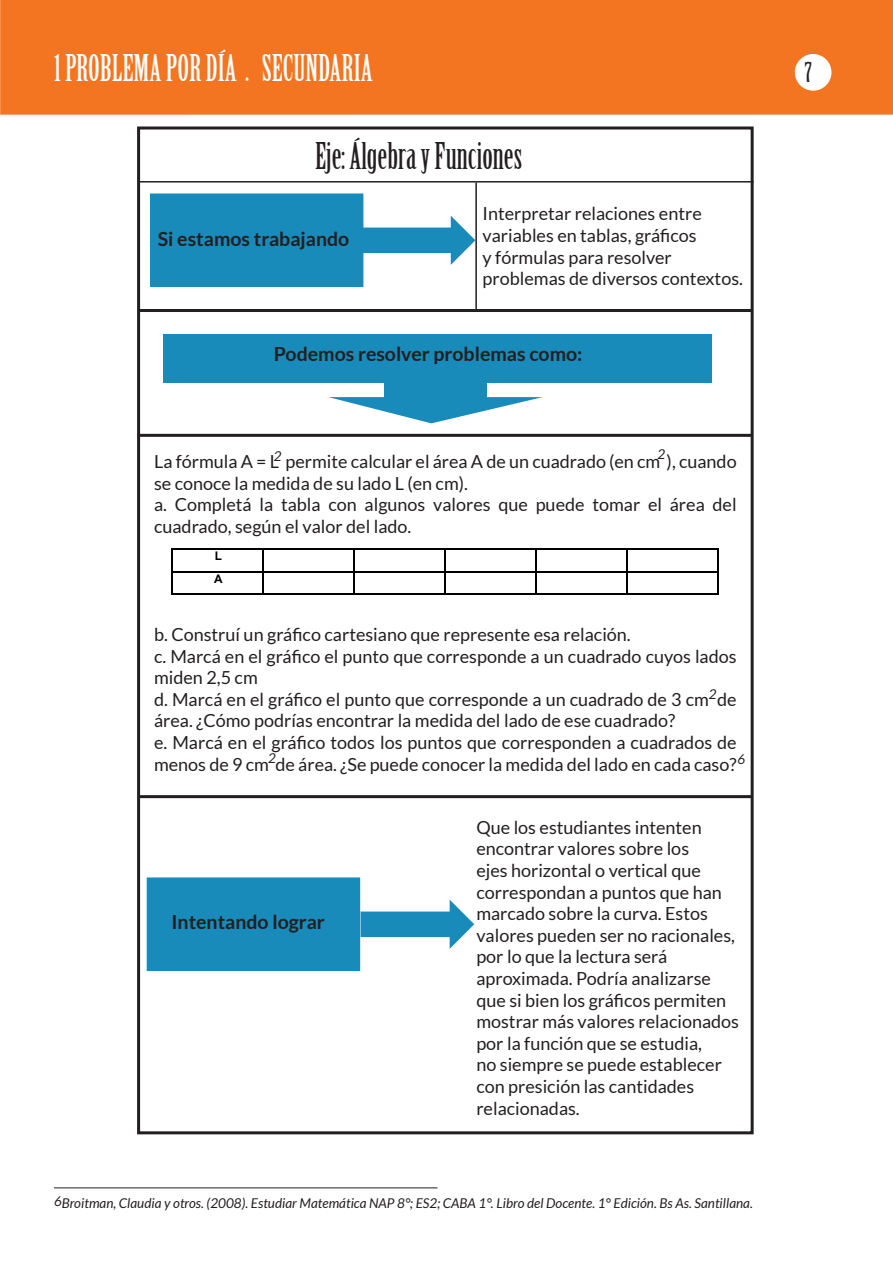
<style>
.page{position:relative;width:893px;height:1263px;background:#fff}
.page>*{position:absolute;margin:0;border:0;box-sizing:border-box;transform-origin:0 0}
.t1{font:36px "Birch Std";color:#fff}
.t2{font:36px "Birch Std";color:#231f20}
.t3{font:27px "Birch Std";color:#231f20}
.t4{font:700 19.5px "Lato";color:#231f20}
.t5{font:18px/21.6px "Lato";color:#231f20}
.t6{font:italic 13.5px "Lato";color:#231f20}
.t7{font:700 11.85px/22.5px "Arial";color:#000}
</style>
<div class="page">
<div style="left:1px;top:0;width:892px;height:115px;background:#f47521"></div>
<hr style="left:0;top:0;width:1px;height:115px;background:#f47521">
<div style="left:795px;top:54px;width:36px;height:37px;background:#fff;border-radius:50%"></div>
<div style="left:137px;top:126px;width:617px;height:1008px;border:3px solid #231f20"></div>
<svg style="left:150px;top:193px;width:325px;height:94px"></svg>
<hr style="left:139px;top:181px;width:615px;height:2px;background:#231f20">
<hr style="left:475px;top:183px;width:2px;height:126px;background:#231f20">
<div style="left:163px;top:334px;width:549px;height:48px;background:#188bba"></div>
<div style="left:384px;top:379px;width:103px;height:18px;background:#188bba"></div>
<svg style="left:329px;top:397px;width:214px;height:26px"></svg>
<hr style="left:138px;top:309px;width:615px;height:3px;background:#231f20">
<hr style="left:138px;top:434px;width:615px;height:3px;background:#231f20">
<svg style="left:146px;top:877px;width:328px;height:94px"></svg>
<hr style="left:138px;top:795px;width:615px;height:3px;background:#231f20">
<hr style="left:54px;top:1187px;width:383px;height:1px;background:#231f20">
<hr style="left:173px;top:549px;width:90px;height:1px;background:#000">
<hr style="left:264px;top:549px;width:90px;height:1px;background:#000">
<hr style="left:355px;top:549px;width:90px;height:1px;background:#000">
<hr style="left:446px;top:549px;width:90px;height:1px;background:#000">
<hr style="left:537px;top:549px;width:90px;height:1px;background:#000">
<hr style="left:628px;top:549px;width:90px;height:1px;background:#000">
<hr style="left:173px;top:571px;width:90px;height:1px;background:#000">
<hr style="left:264px;top:571px;width:90px;height:1px;background:#000">
<hr style="left:355px;top:571px;width:90px;height:1px;background:#000">
<hr style="left:446px;top:571px;width:90px;height:1px;background:#000">
<hr style="left:537px;top:571px;width:90px;height:1px;background:#000">
<hr style="left:628px;top:571px;width:90px;height:1px;background:#000">
<svg style="left:172px;top:549px;width:1px;height:46px"></svg>
<hr style="left:173px;top:593px;width:90px;height:2px;background:#000">
<svg style="left:263px;top:549px;width:1px;height:46px"></svg>
<hr style="left:264px;top:593px;width:90px;height:2px;background:#000">
<svg style="left:354px;top:549px;width:1px;height:46px"></svg>
<hr style="left:355px;top:593px;width:90px;height:2px;background:#000">
<svg style="left:445px;top:549px;width:1px;height:46px"></svg>
<hr style="left:446px;top:593px;width:90px;height:2px;background:#000">
<svg style="left:536px;top:549px;width:1px;height:46px"></svg>
<hr style="left:537px;top:593px;width:90px;height:2px;background:#000">
<svg style="left:627px;top:549px;width:1px;height:46px"></svg>
<hr style="left:628px;top:593px;width:90px;height:2px;background:#000">
<svg style="left:718px;top:549px;width:1px;height:46px"></svg>
<h1 class="t1" style="left:54px;top:48px;width:320px">1 PROBLEMA POR DÍA . SECUNDARIA</h1>
<p class="t2" style="left:315px;top:136px;width:209px">Eje: Álgebra y Funciones</p>
<p class="t5" style="left:483px;top:203px;width:262px">Interpretar relaciones entre variables en tablas, gráficos<br>y fórmulas para resolver problemas de diversos contextos.</p>
<p class="t4" style="left:158px;top:228px;width:193px">Si estamos trabajando</p>
<p class="t4" style="left:274px;top:343px;width:310px">Podemos resolver problemas como:</p>
<p class="t6" style="left:274px;top:448px;width:9px">2</p>
<p class="t6" style="left:657px;top:446px;width:9px">2</p>
<p class="t5" style="left:154px;top:451px;width:584px">La fórmula A = L permite calcular el área A de un cuadrado (en cm ), cuando se conoce la medida de su lado L (en cm).</p>
<p class="t5" style="left:154px;top:494px;width:584px">a. Completá la tabla con algunos valores que puede tomar el área del cuadrado, según el valor del lado.</p>
<p class="t7" style="left:214px;top:545px;width:10px">L<br>A</p>
<p class="t5" style="left:154px;top:623px;width:478px">b. Construí un gráfico cartesiano que represente esa relación.</p>
<p class="t5" style="left:154px;top:645px;width:584px">c. Marcá en el gráfico el punto que corresponde a un cuadrado cuyos lados miden 2,5 cm</p>
<p class="t5" style="left:154px;top:688px;width:584px">d. Marcá en el gráfico el punto que corresponde a un cuadrado de 3 cm de área. ¿Cómo podrías encontrar la medida del lado de ese cuadrado?</p>
<p class="t5" style="left:154px;top:731px;width:584px">e. Marcá en el gráfico todos los puntos que corresponden a cuadrados de menos de 9 cm de área. ¿Se puede conocer la medida del lado en cada caso?</p>
<p class="t6" style="left:709px;top:686px;width:9px">2</p>
<p class="t6" style="left:268px;top:751px;width:9px">2</p>
<p class="t6" style="left:737px;top:751px;width:9px">6</p>
<p class="t4" style="left:171px;top:911px;width:155px">Intentando lograr</p>
<p class="t5" style="left:476px;top:816px;width:264px">Que los estudiantes intenten encontrar valores sobre los<br>ejes horizontal o vertical que correspondan a puntos que han marcado sobre la curva. Estos valores pueden ser no racionales, por lo que la lectura será aproximada. Podría analizarse que si bien los gráficos permiten mostrar más valores relacionados por la función que se estudia,<br>no siempre se puede establecer con presición las cantidades relacionadas.</p>
<p class="t6" style="left:54px;top:1193px;width:9px">6</p>
<p class="t6" style="left:62px;top:1196px;width:693px">Broitman, Claudia y otros. (2008). Estudiar Matemática NAP 8°; ES2; CABA 1°. Libro del Docente. 1° Edición. Bs As. Santillana.</p>
<h2 class="t3" style="left:805px;top:57px;width:8px">7</h2>
</div>
